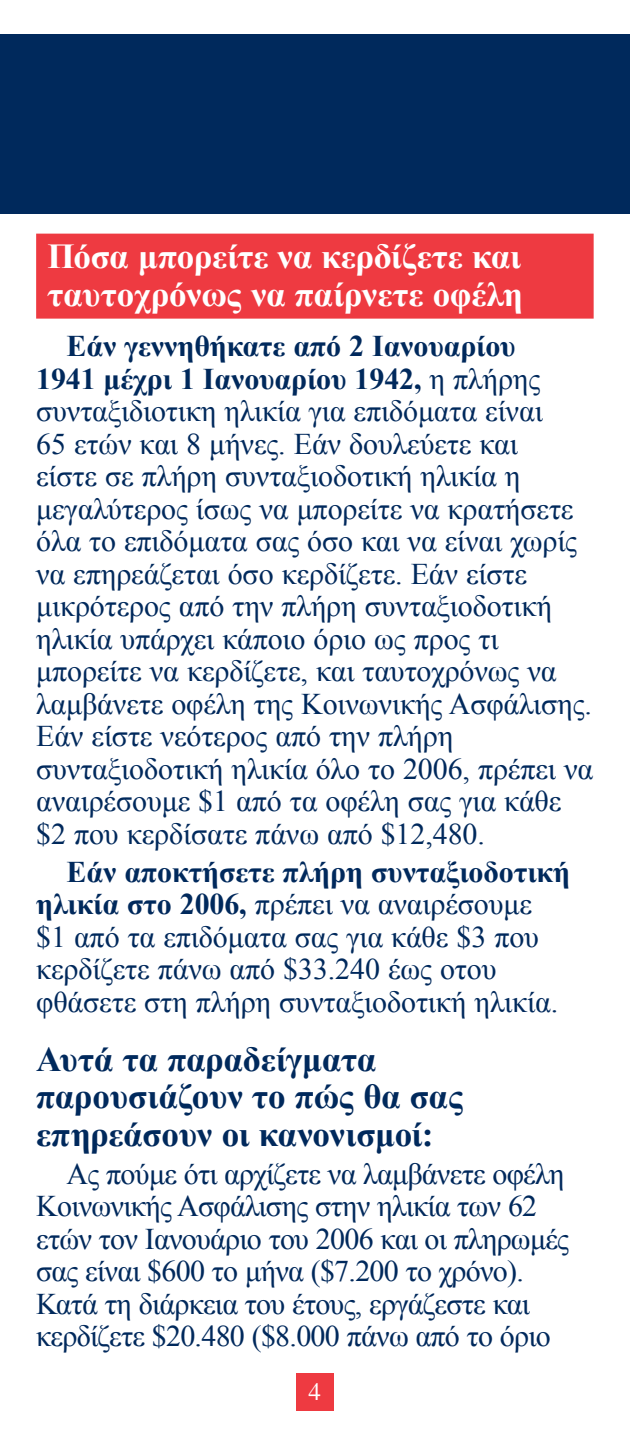
<style>
.page{position:relative;width:630px;height:1440px;background:#fff}
.page>*{position:absolute;margin:0;border:0;box-sizing:border-box;transform-origin:0 0}
.Header2{font:700 35px/37.5px "Times New Roman";letter-spacing:-.01em;color:#00295c}
.Header1_2lines{font:700 35px/37.5px "Times New Roman";letter-spacing:-.005em;color:#fff}
.paragraph_format{font:30px/32.5px "Times New Roman";letter-spacing:-.005em;color:#00295c}
.paragraph_format-2{font:30px/32.5px "Times New Roman";letter-spacing:-.025em;color:#00295c}
.s1{font-weight:700}
</style>
<div class="page">
<div style="left:0;top:34px;width:630px;height:180px;background:#00295c"></div>
<div style="left:296px;top:1373px;width:38px;height:38px;background:#ee3a41"></div>
<div style="left:36px;top:234px;width:558px;height:85px;background:#ee3a41"></div>
<p class="Header1_2lines" style="left:47px;top:237px;width:477px">Πόσα μπορείτε να κερδίζετε και ταυτοχρόνως να παίρνετε οφέλη</p>
<p class="paragraph_format" style="left:36px;top:329px;width:559px;text-indent:30px"><span class="s1">Εάν γεννηθήκατε από 2 Ιανουαρίου<br>1941 μέχρι 1 Ιανουαρίου 1942,</span> η πλήρης συνταξιδιοτικη ηλικία για επιδόματα είναι<br>65 ετών και 8 μήνες. Εάν δουλεύετε και<br>είστε σε πλήρη συνταξιοδοτική ηλικία η μεγαλύτερος ίσως να μπορείτε να κρατήσετε όλα το επιδόματα σας όσο και να είναι χωρίς να επηρεάζεται όσο κερδίζετε. Εάν είστε μικρότερος από την πλήρη συνταξιοδοτική ηλικία υπάρχει κάποιο όριο ως προς τι μπορείτε να κερδίζετε, και ταυτοχρόνως να λαμβάνετε οφέλη της Κοινωνικής Ασφάλισης.<br>Εάν είστε νεότερος από την πλήρη συνταξιοδοτική ηλικία όλο το 2006, πρέπει να αναιρέσουμε $1 από τα οφέλη σας για κάθε $2 που κερδίσατε πάνω από $12,480.</p>
<p class="paragraph_format" style="left:36px;top:855px;width:535px;text-indent:30px"><span class="s1">Εάν αποκτήσετε πλήρη συνταξιοδοτική ηλικία στο 2006,</span> πρέπει να αναιρέσουμε<br>$1 από τα επιδόματα σας για κάθε $3 που κερδίζετε πάνω από $33.240 έως οτου φθάσετε στη πλήρη συνταξιοδοτική ηλικία.</p>
<p class="Header2" style="left:36px;top:1039px;width:428px">Αυτά τα παραδείγματα παρουσιάζουν το πώς θα σας επηρεάσουν οι κανονισμοί:</p>
<p class="paragraph_format-2" style="left:36px;top:1157px;width:534px;text-indent:30px">Ας πούμε ότι αρχίζετε να λαμβάνετε οφέλη Κοινωνικής Ασφάλισης στην ηλικία των 62 ετών τον Ιανουάριο του 2006 και οι πληρωμές σας είναι $600 το μήνα ($7.200 το χρόνο).<br>Κατά τη διάρκεια του έτους, εργάζεστε και κερδίζετε $20.480 ($8.000 πάνω από το όριο</p>
</div>
